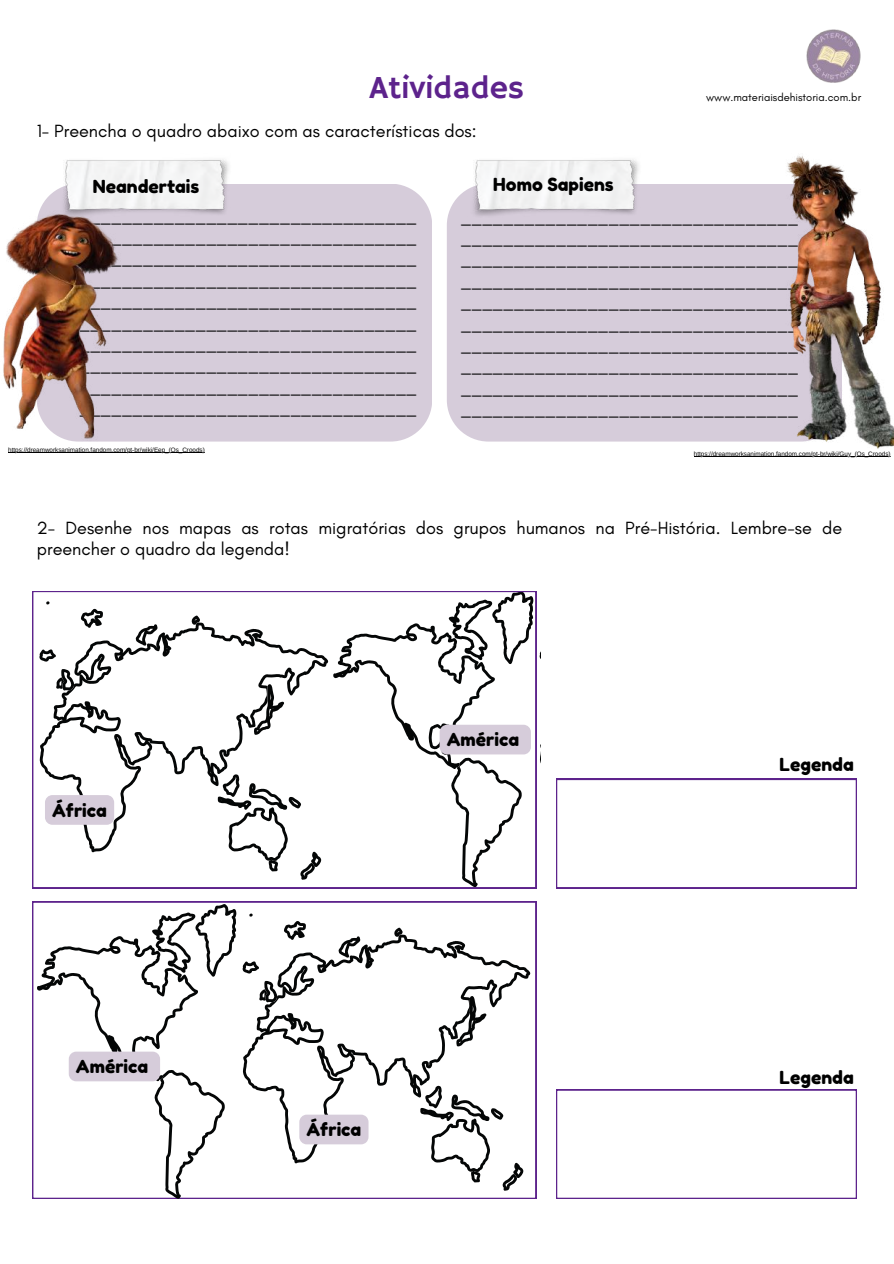
<style>
.page{position:relative;width:894px;height:1264px;background:#fff}
.page>*{position:absolute;margin:0;border:0;box-sizing:border-box;transform-origin:0 0}
.t1{font:31.95px "Hammersmith One";color:#5d238c}
.t2{font:18px/21.3px "Glacial Indifference";color:#000;text-align:justify}
.t3{font:18px "Fredoka One";color:#000}
.t4{font:11.1px "Glacial Indifference";color:#000}
.t5{font:6.3px "Arimo";color:#000}
</style>
<div class="page">
<div style="left:40px;top:184px;width:392px;height:257px;background:#d6ccda"></div>
<div style="left:447px;top:184px;width:332px;height:257px;background:#d6ccda"></div>
<img style="left:58px;top:159px;width:176px;height:60px">
<img style="left:467px;top:159px;width:177px;height:60px">
<img style="left:3px;top:210px;width:120px;height:231px">
<img style="left:779px;top:156px;width:114px;height:293px">
<svg style="left:32px;top:901px;width:504px;height:297px"></svg>
<svg style="left:420px;top:1163px;width:103px;height:27px"></svg>
<svg style="left:243px;top:934px;width:288px;height:229px"></svg>
<svg style="left:456px;top:995px;width:30px;height:51px"></svg>
<svg style="left:394px;top:927px;width:8px;height:9px"></svg>
<svg style="left:259px;top:980px;width:18px;height:22px"></svg>
<svg style="left:283px;top:921px;width:23px;height:18px"></svg>
<svg style="left:338px;top:936px;width:22px;height:21px"></svg>
<svg style="left:249px;top:913px;width:4px;height:3px"></svg>
<svg style="left:242px;top:961px;width:17px;height:12px"></svg>
<svg style="left:37px;top:903px;width:199px;height:295px"></svg>
<div style="left:299px;top:1114px;width:69px;height:30px;background:#d6ccda"></div>
<div style="left:69px;top:1051px;width:91px;height:30px;background:#d6ccda;border-radius:7px"></div>
<svg style="left:32px;top:591px;width:504px;height:297px"></svg>
<div style="left:439px;top:724px;width:91px;height:30px;background:#d6ccda;border-radius:7px"></div>
<svg style="left:556px;top:779px;width:300px;height:109px"></svg>
<svg style="left:556px;top:1089px;width:300px;height:109px"></svg>
<img style="left:806px;top:30px;width:54px;height:52px">
<hr style="left:693px;top:456px;width:197px;height:1px;background:#000">
<hr style="left:8px;top:452px;width:197px;height:1px;background:#000">
<h1 class="t1" style="left:369px;top:69px;width:156px">Atividades</h1>
<p class="t2" style="left:37px;top:120px;width:441px">1- Preencha o quadro abaixo com as características dos:</p>
<p class="t3" style="left:93px;top:175px;width:108px">Neandertais</p>
<p class="t3" style="left:493px;top:173px;width:122px">Homo Sapiens</p>
<p class="t4" style="left:706px;top:90px;width:156px">www.materiaisdehistoria.com.br</p>
<p class="t2" style="left:80px;top:205px;width:338px">________________________________ ________________________________ ________________________________ ________________________________ ________________________________ ________________________________ ________________________________ ________________________________ ________________________________ ________________________________</p>
<p class="t2" style="left:461px;top:206px;width:338px">________________________________ ________________________________ ________________________________ ________________________________ ________________________________ ________________________________ ________________________________ ________________________________ ________________________________ ________________________________</p>
<p class="t5" style="left:8px;top:446px;width:198px">https://dreamworksanimation.fandom.com/pt-br/wiki/Eep_(Os_Croods)</p>
<p class="t5" style="left:693px;top:450px;width:198px">https://dreamworksanimation.fandom.com/pt-br/wiki/Guy_(Os_Croods)</p>
<p class="t2" style="left:37px;top:517px;width:806px">2- Desenhe nos mapas as rotas migratórias dos grupos humanos na Pré-História. Lembre-se de preencher o quadro da legenda!</p>
<p class="t3" style="left:52px;top:799px;width:56px">África</p>
<p class="t3" style="left:76px;top:1055px;width:74px">América</p>
<p class="t3" style="left:446px;top:728px;width:74px">América</p>
<p class="t3" style="left:306px;top:1118px;width:56px">África</p>
<p class="t3" style="left:779px;top:753px;width:76px">Legenda</p>
<p class="t3" style="left:779px;top:1066px;width:76px">Legenda</p>
</div>
